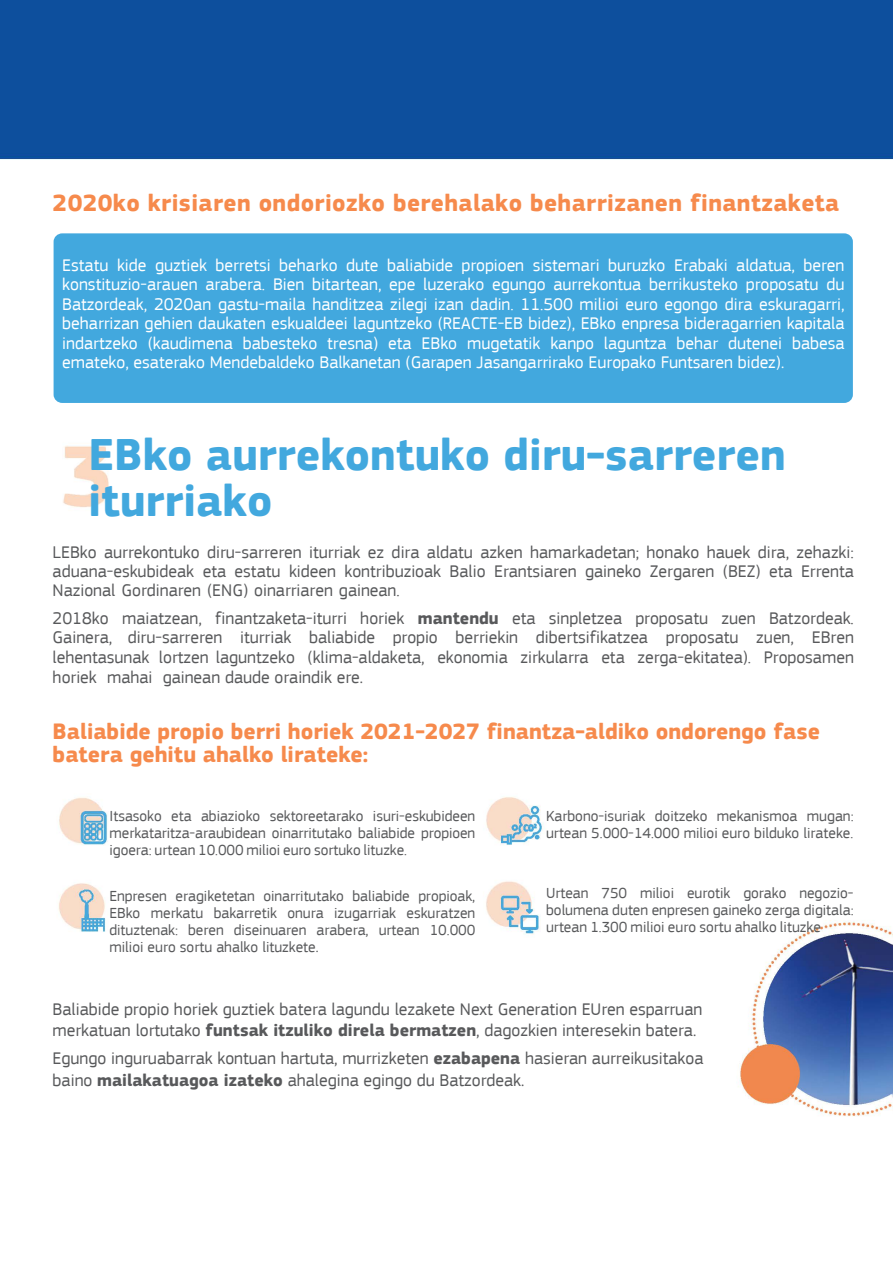
<style>
.page{position:relative;width:893px;height:1263px;background:#fff}
.page>*{position:absolute;margin:0;border:0;box-sizing:border-box;transform-origin:0 0}
.t1{font:700 46.05px/46px "EC Square Sans Pro";color:#42a8de}
.t2{font:700 24.6px "EC Square Sans Pro";letter-spacing:.015em;color:#f68a4c}
.t3{font:700 23.1px/23.7px "EC Square Sans Pro";color:#f68a4c}
.t4{font:17.7px/19.6px "EC Square Sans Pro";color:#58595b;text-align:justify}
.t5{font:17.7px/19.5px "EC Square Sans Pro";color:#fff;text-align:justify}
.t6{font:15.3px/17px "EC Square Sans Pro";color:#58595b;text-align:justify}
.s1{font-style:inherit}
.s2{font-weight:700}
</style>
<div class="page">
<img style="left:1px;top:0;width:892px;height:1117px">
<div style="left:54px;top:233px;width:799px;height:170px;background:#42a8de;border-radius:9px"></div>
<h2 class="t2" style="left:53px;top:188px;width:788px">2020ko krisiaren ondoriozko berehalako beharrizanen finantzaketa</h2>
<p class="t5" style="left:62px;top:255px;width:784px">Estatu kide guztiek berretsi beharko dute baliabide propioen sistemari buruzko Erabaki aldatua, beren konstituzio-arauen arabera. Bien bitartean, epe luzerako egungo aurrekontua berrikusteko proposatu du Batzordeak, 2020an gastu-maila handitzea zilegi izan dadin. 11.500 milioi euro egongo dira eskuragarri, beharrizan gehien daukaten eskualdeei laguntzeko (REACTE-EB bidez), EBko enpresa bideragarrien kapitala indartzeko (kaudimena babesteko tresna) eta EBko mugetatik kanpo laguntza behar dutenei babesa emateko, esaterako Mendebaldeko Balkanetan (Garapen Jasangarrirako Europako Funtsaren bidez)<span class="s1">.</span></p>
<h1 class="t1" style="left:88px;top:433px;width:699px">EBko aurrekontuko diru-sarreren iturriako</h1>
<p class="t4" style="left:53px;top:542px;width:803px;line-height:19.2px"><span class="s1">L</span>EBko aurrekontuko diru-sarreren iturriak ez dira aldatu azken hamarkadetan; honako hauek dira, zehazki: aduana-eskubideak eta estatu kideen kontribuzioak Balio Erantsiaren gaineko Zergaren (BEZ) eta Errenta Nazional Gordinaren (ENG) oinarriaren gainean.</p>
<p class="t4" style="left:53px;top:608px;width:803px">2018ko maiatzean, finantzaketa-iturri horiek <span class="s2">mantendu</span> eta sinpletzea proposatu zuen Batzordeak.<br>Gainera, diru-sarreren iturriak baliabide propio berriekin dibertsifikatzea proposatu zuen, EBren lehentasunak lortzen laguntzeko (klima-aldaketa, ekonomia zirkularra eta zerga-ekitatea). Proposamen horiek mahai gainean daude oraindik ere<span class="s1">.</span></p>
<h3 class="t3" style="left:53px;top:720px;width:769px">Baliabide propio berri horiek 2021-2027 finantza-aldiko ondorengo fase batera gehitu ahalko lirateke:</h3>
<p class="t6" style="left:110px;top:808px;width:367px">Itsasoko eta abiazioko sektoreetarako isuri-eskubideen merkataritza-araubidean oinarritutako baliabide propioen igoera: urtean 10.000 milioi euro sortuko lituzke.</p>
<p class="t6" style="left:109px;top:888px;width:367px">Enpresen eragiketetan oinarritutako baliabide propioak, EBko merkatu bakarretik onura izugarriak eskuratzen dituztenak: beren diseinuaren arabera, urtean 10.000 milioi euro sortu ahalko lituzkete<span class="s1">.</span></p>
<p class="t6" style="left:546px;top:808px;width:309px">Karbono-isuriak doitzeko mekanismoa mugan: urtean 5.000-14.000 milioi euro bilduko lirateke.</p>
<p class="t6" style="left:546px;top:885px;width:309px">Urtean 750 milioi eurotik gorako negozio&shy;bolumena duten enpresen gaineko zerga digitala: urtean 1.300 milioi euro sortu ahalko lituzke</p>
<p class="t4" style="left:52px;top:998px;width:651px;line-height:21.1px">Baliabide propio horiek guztiek batera lagundu lezakete Next Generation EUren esparruan merkatuan lortutako <span class="s2">funtsak itzuliko direla bermatzen</span>, dagozkien interesekin batera<span class="s1">.</span></p>
<p class="t4" style="left:53px;top:1048px;width:652px;line-height:21.1px">Egungo inguruabarrak kontuan hartuta, murrizketen <span class="s2">ezabapena</span> hasieran aurreikusitakoa baino <span class="s2">mailakatuagoa izateko</span> ahalegina egingo du Batzordeak<span class="s1">.</span></p>
</div>
